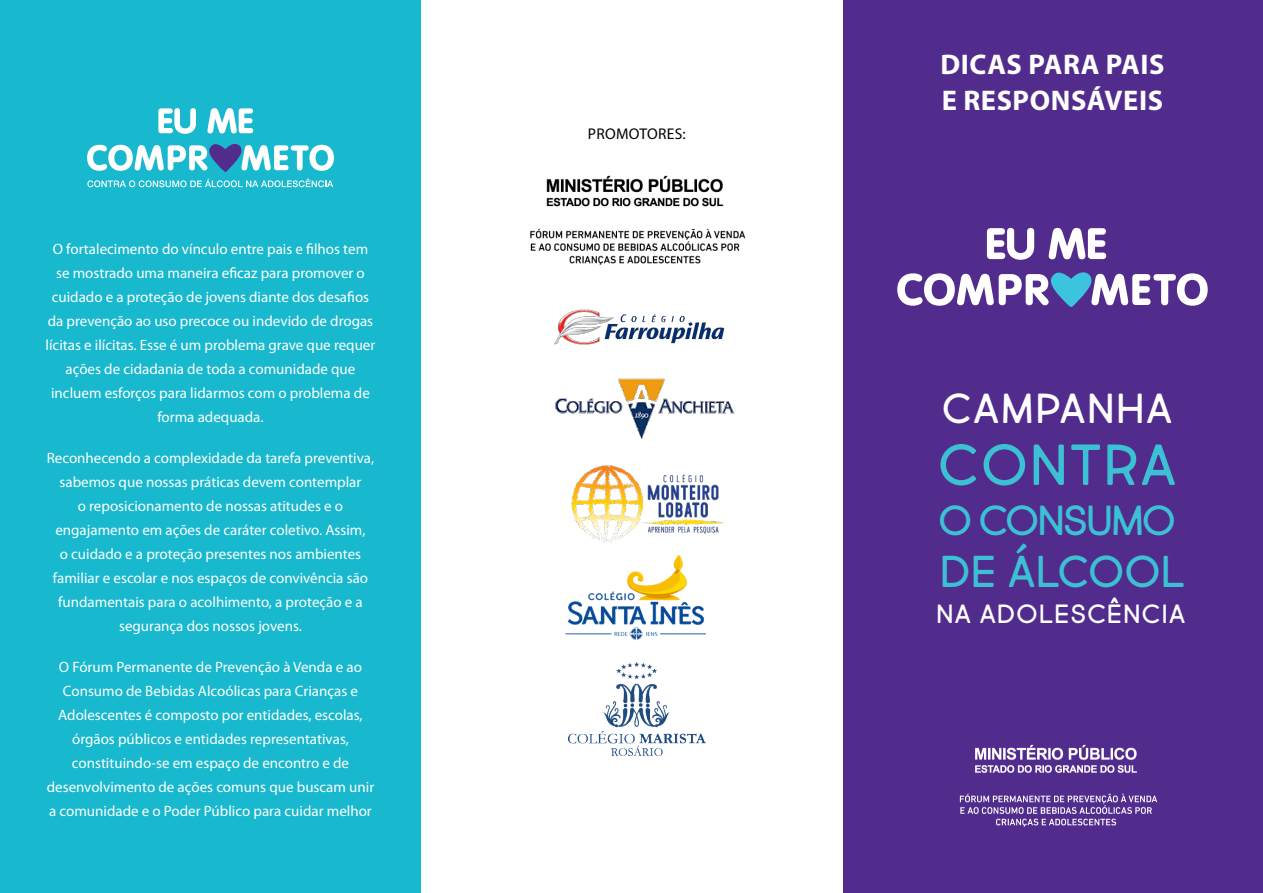
<style>
.page{position:relative;width:1263px;height:893px;background:#fff}
.page>*{position:absolute;margin:0;border:0;box-sizing:border-box;transform-origin:0 0}
.t1{font:57px "Market Fresh";letter-spacing:.05em;color:#3cc1d4}
.t2{font:43.95px "Market Fresh";letter-spacing:.02em;color:#3cc1d4}
.t3{font:41.4px "Market Fresh";letter-spacing:.05em;color:#fff}
.t4{font:41.4px "Market Fresh";letter-spacing:-.03em;color:#3cc1d4}
.t5{font:700 28.5px/36px "Myriad Pro";letter-spacing:.02em;color:#fff}
.t6{font:26.1px "Market Fresh";letter-spacing:.055em;color:#fff}
.t7{font:15.6px "Myriad Pro";letter-spacing:.02em;color:#000}
.t8{font:15px/24px "Myriad Pro";color:#fff;text-align:center}
</style>
<div class="page">
<div style="left:0;top:0;width:421px;height:893px;background:#18b8ce"></div>
<svg style="left:158px;top:108px;width:38px;height:26px"></svg>
<svg style="left:207px;top:108px;width:46px;height:25px"></svg>
<svg style="left:87px;top:144px;width:247px;height:28px"></svg>
<svg style="left:87px;top:179px;width:246px;height:8px"></svg>
<div style="left:843px;top:0;width:420px;height:893px;background:#522c8d"></div>
<svg style="left:987px;top:228px;width:47px;height:32px"></svg>
<svg style="left:1049px;top:228px;width:57px;height:31px"></svg>
<svg style="left:897px;top:272px;width:311px;height:35px"></svg>
<img style="left:555px;top:378px;width:180px;height:61px">
<img style="left:566px;top:555px;width:139px;height:85px">
<img style="left:554px;top:309px;width:171px;height:36px">
<img style="left:569px;top:663px;width:137px;height:92px">
<img style="left:571px;top:465px;width:153px;height:78px">
<img style="left:530px;top:175px;width:216px;height:90px">
<img style="left:959px;top:744px;width:199px;height:83px">
<p class="t8" style="left:46px;top:236px;width:331px">O fortalecimento do vínculo entre pais e filhos tem se mostrado uma maneira eficaz para promover o cuidado e a proteção de jovens diante dos desafios da prevenção ao uso precoce ou indevido de drogas lícitas e ilícitas. Esse é um problema grave que requer ações de cidadania de toda a comunidade que incluem esforços para lidarmos com o problema de forma adequada.</p>
<p class="t8" style="left:47px;top:445px;width:329px">Reconhecendo a complexidade da tarefa preventiva, sabemos que nossas práticas devem contemplar<br>o reposicionamento de nossas atitudes e o engajamento em ações de caráter coletivo. Assim,<br>o cuidado e a proteção presentes nos ambientes familiar e escolar e nos espaços de convivência são fundamentais para o acolhimento, a proteção e a segurança dos nossos jovens.</p>
<p class="t8" style="left:47px;top:654px;width:329px">O Fórum Permanente de Prevenção à Venda e ao Consumo de Bebidas Alcoólicas para Crianças e Adolescentes é composto por entidades, escolas, órgãos públicos e entidades representativas, constituindo-se em espaço de encontro e de desenvolvimento de ações comuns que buscam unir a comunidade e o Poder Público para cuidar melhor</p>
<p class="t7" style="left:588px;top:124px;width:100px">PROMOTORES:</p>
<p class="t5" style="left:940px;top:46px;width:226px">DICAS PARA PAIS<br>E RESPONSÁVEIS</p>
<p class="t3" style="left:942px;top:378px;width:232px">CAMPANHA</p>
<p class="t1" style="left:938px;top:424px;width:239px">CONTRA</p>
<p class="t4" style="left:938px;top:490px;width:239px">O CONSUMO</p>
<p class="t2" style="left:940px;top:540px;width:246px">DE ÁLCOOL</p>
<p class="t6" style="left:936px;top:595px;width:250px">NA ADOLESCÊNCIA</p>
</div>
